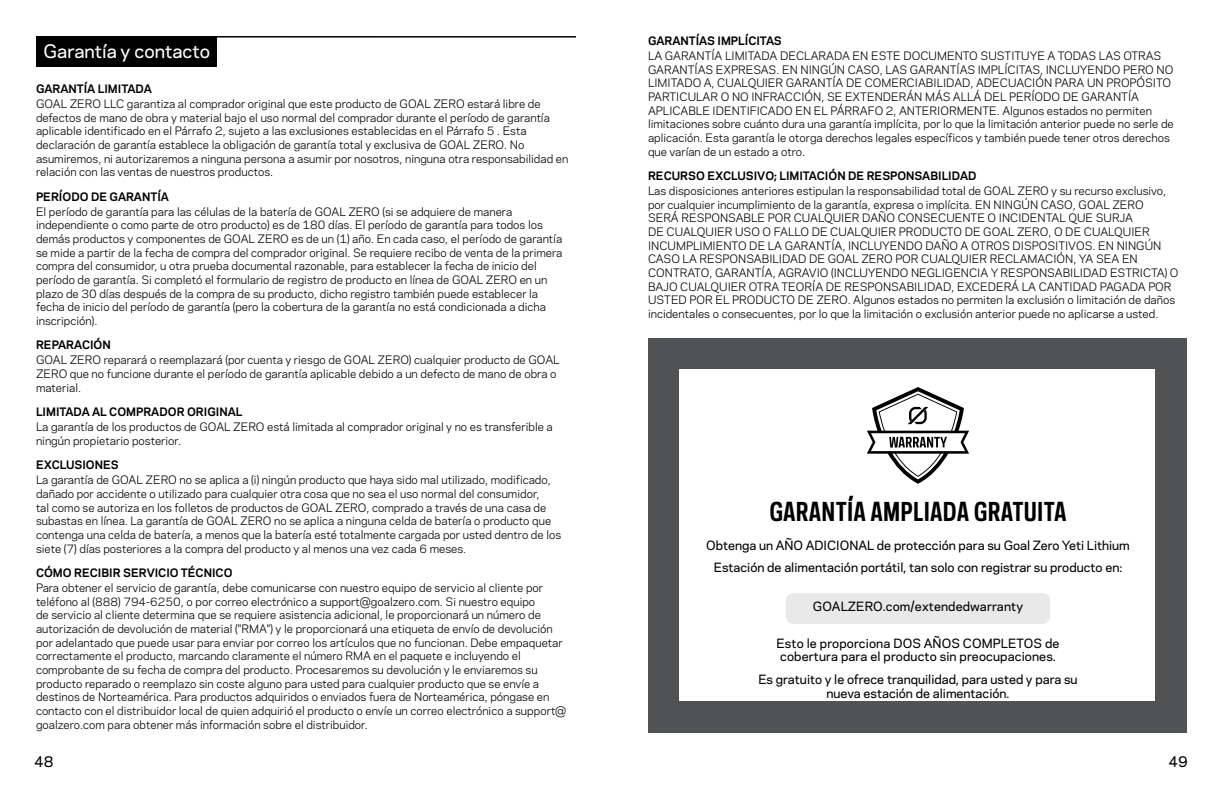
<style>
.page{position:relative;width:1224px;height:792px;background:#fff}
.page>*{position:absolute;margin:0;border:0;box-sizing:border-box;transform-origin:0 0}
.t1{font:700 24.4px "Galaxie Polaris Condensed";letter-spacing:.01em;color:#000101}
.t2{font:500 17.6px "Galaxie Polaris";color:#fff}
.t3{font:500 14px "Galaxie Polaris";color:#000101}
.t4{font:500 12px/13.6px "Galaxie Polaris";color:#000;text-align:center}
.t5{font:11px/13.6px "Galaxie Polaris";color:#000}
.t6{font:700 11px "Galaxie Polaris";color:#000}
</style>
<div class="page">
<div style="left:36px;top:36px;width:180px;height:31px;background:#000101"></div>
<hr style="left:36px;top:36px;width:540px;height:2px;background:#000101">
<div style="left:648px;top:338px;width:538px;height:395px;background:#515254"></div>
<div style="left:679px;top:370px;width:476px;height:331px;background:#fff"></div>
<div style="left:786px;top:593px;width:264px;height:31px;background:#e9e9ea;border-radius:8px"></div>
<svg style="left:867px;top:387px;width:102px;height:97px"></svg>
<h2 class="t2" style="left:44px;top:38px;width:168px">Garantía y contacto</h2>
<p class="t6" style="left:36px;top:80px;width:117px">GARANTÍA LIMITADA</p>
<p class="t5" style="left:36px;top:96px;width:534px">GOAL ZERO LLC garantiza al comprador original que este producto de GOAL ZERO estará libre de defectos de mano de obra y material bajo el uso normal del comprador durante el período de garantía aplicable identificado en el Párrafo 2, sujeto a las exclusiones establecidas en el Párrafo 5 . Esta declaración de garantía establece la obligación de garantía total y exclusiva de GOAL ZERO. No asumiremos, ni autorizaremos a ninguna persona a asumir por nosotros, ninguna otra responsabilidad en relación con las ventas de nuestros productos.</p>
<p class="t6" style="left:36px;top:188px;width:135px">PERÍODO DE GARANTÍA</p>
<p class="t5" style="left:36px;top:204px;width:528px">El período de garantía para las células de la batería de GOAL ZERO (si se adquiere de manera independiente o como parte de otro producto) es de 180 días. El período de garantía para todos los demás productos y componentes de GOAL ZERO es de un (1) año. En cada caso, el período de garantía se mide a partir de la fecha de compra del comprador original. Se requiere recibo de venta de la primera compra del consumidor, u otra prueba documental razonable, para establecer la fecha de inicio del período de garantía. Si completó el formulario de registro de producto en línea de GOAL ZERO en un plazo de 30 días después de la compra de su producto, dicho registro también puede establecer la fecha de inicio del período de garantía (pero la cobertura de la garantía no está condicionada a dicha inscripción).</p>
<p class="t6" style="left:36px;top:337px;width:76px">REPARACIÓN</p>
<p class="t5" style="left:36px;top:353px;width:525px">GOAL ZERO reparará o reemplazará (por cuenta y riesgo de GOAL ZERO) cualquier producto de GOAL<br>ZERO que no funcione durante el período de garantía aplicable debido a un defecto de mano de obra o material.</p>
<p class="t6" style="left:36px;top:403px;width:208px">LIMITADA AL COMPRADOR ORIGINAL</p>
<p class="t5" style="left:36px;top:420px;width:518px">La garantía de los productos de GOAL ZERO está limitada al comprador original y no es transferible a ningún propietario posterior.</p>
<p class="t6" style="left:36px;top:456px;width:84px">EXCLUSIONES</p>
<p class="t5" style="left:36px;top:473px;width:527px">La garantía de GOAL ZERO no se aplica a (i) ningún producto que haya sido mal utilizado, modificado, dañado por accidente o utilizado para cualquier otra cosa que no sea el uso normal del consumidor,<br>tal como se autoriza en los folletos de productos de GOAL ZERO, comprado a través de una casa de subastas en línea. La garantía de GOAL ZERO no se aplica a ninguna celda de batería o producto que contenga una celda de batería, a menos que la batería esté totalmente cargada por usted dentro de los siete (7) días posteriores a la compra del producto y al menos una vez cada 6 meses.</p>
<p class="t6" style="left:36px;top:564px;width:198px">CÓMO RECIBIR SERVICIO TÉCNICO</p>
<p class="t5" style="left:36px;top:580px;width:532px">Para obtener el servicio de garantía, debe comunicarse con nuestro equipo de servicio al cliente por teléfono al (888) 794-6250, o por correo electrónico a support@goalzero.com. Si nuestro equipo<br>de servicio al cliente determina que se requiere asistencia adicional, le proporcionará un número de autorización de devolución de material ("RMA") y le proporcionará una etiqueta de envío de devolución por adelantado que puede usar para enviar por correo los artículos que no funcionan. Debe empaquetar correctamente el producto, marcando claramente el número RMA en el paquete e incluyendo el comprobante de su fecha de compra del producto. Procesaremos su devolución y le enviaremos su producto reparado o reemplazo sin coste alguno para usted para cualquier producto que se envíe a destinos de Norteamérica. Para productos adquiridos o enviados fuera de Norteamérica, póngase en contacto con el distribuidor local de quien adquirió el producto o envíe un correo electrónico a support@ goalzero.com para obtener más información sobre el distribuidor.</p>
<p class="t6" style="left:648px;top:32px;width:135px">GARANTÍAS IMPLÍCITAS</p>
<p class="t5" style="left:648px;top:48px;width:527px">LA GARANTÍA LIMITADA DECLARADA EN ESTE DOCUMENTO SUSTITUYE A TODAS LAS OTRAS GARANTÍAS EXPRESAS. EN NINGÚN CASO, LAS GARANTÍAS IMPLÍCITAS, INCLUYENDO PERO NO LIMITADO A, CUALQUIER GARANTÍA DE COMERCIABILIDAD, ADECUACIÓN PARA UN PROPÓSITO PARTICULAR O NO INFRACCIÓN, SE EXTENDERÁN MÁS ALLÁ DEL PERÍODO DE GARANTÍA APLICABLE IDENTIFICADO EN EL PÁRRAFO 2, ANTERIORMENTE. Algunos estados no permiten limitaciones sobre cuánto dura una garantía implícita, por lo que la limitación anterior puede no serle de aplicación. Esta garantía le otorga derechos legales específicos y también puede tener otros derechos que varían de un estado a otro.</p>
<p class="t6" style="left:648px;top:167px;width:330px">RECURSO EXCLUSIVO; LIMITACIÓN DE RESPONSABILIDAD</p>
<p class="t5" style="left:648px;top:183px;width:532px">Las disposiciones anteriores estipulan la responsabilidad total de GOAL ZERO y su recurso exclusivo, por cualquier incumplimiento de la garantía, expresa o implícita. EN NINGÚN CASO, GOAL ZERO<br>SERÁ RESPONSABLE POR CUALQUIER DAÑO CONSECUENTE O INCIDENTAL QUE SURJA<br>DE CUALQUIER USO O FALLO DE CUALQUIER PRODUCTO DE GOAL ZERO, O DE CUALQUIER INCUMPLIMIENTO DE LA GARANTÍA, INCLUYENDO DAÑO A OTROS DISPOSITIVOS. EN NINGÚN CASO LA RESPONSABILIDAD DE GOAL ZERO POR CUALQUIER RECLAMACIÓN, YA SEA EN CONTRATO, GARANTÍA, AGRAVIO (INCLUYENDO NEGLIGENCIA Y RESPONSABILIDAD ESTRICTA) O BAJO CUALQUIER OTRA TEORÍA DE RESPONSABILIDAD, EXCEDERÁ LA CANTIDAD PAGADA POR USTED POR EL PRODUCTO DE ZERO. Algunos estados no permiten la exclusión o limitación de daños incidentales o consecuentes, por lo que la limitación o exclusión anterior puede no aplicarse a usted.</p>
<h1 class="t1" style="left:769px;top:495px;width:299px">GARANTÍA AMPLIADA GRATUITA</h1>
<p class="t4" style="left:706px;top:533px;width:425px;line-height:22.8px">Obtenga un AÑO ADICIONAL de protección para su Goal Zero Yeti Lithium<br>Estación de alimentación portátil, tan solo con registrar su producto en:</p>
<p class="t4" style="left:813px;top:599px;width:212px">GOALZERO.com/extendedwarranty</p>
<p class="t4" style="left:776px;top:635px;width:285px">Esto le proporciona DOS AÑOS COMPLETOS de cobertura para el producto sin preocupaciones.</p>
<p class="t4" style="left:758px;top:672px;width:321px">Es gratuito y le ofrece tranquilidad, para usted y para su nueva estación de alimentación.</p>
<p class="t3" style="left:34px;top:751px;width:21px">48</p>
<p class="t3" style="left:1168px;top:751px;width:21px">49</p>
</div>
